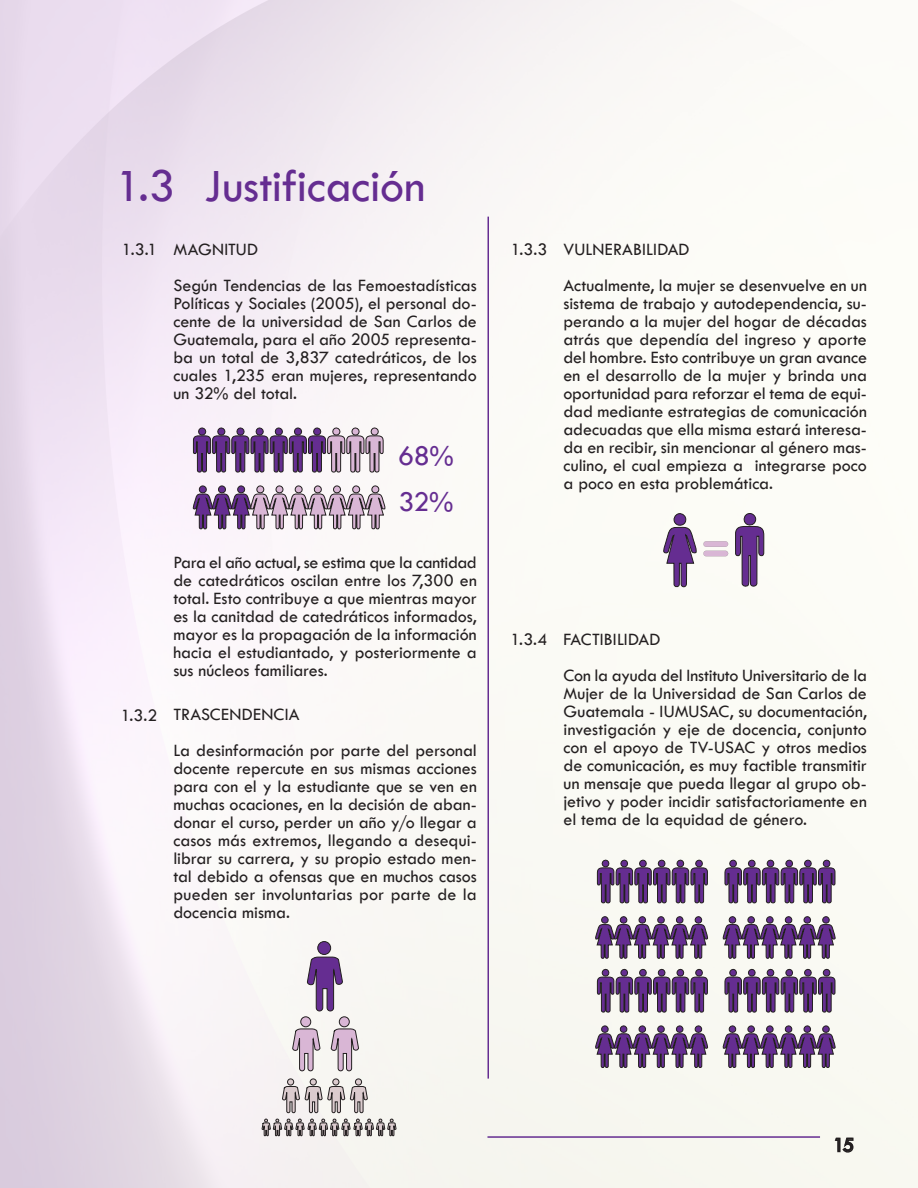
<style>
.page{position:relative;width:918px;height:1188px;background:#fff}
.page>*{position:absolute;margin:0;border:0;box-sizing:border-box;transform-origin:0 0}
.t1{font:48px "Tw Cen";letter-spacing:-.005em;color:#652d91}
.t2{font:29.1px "Tw Cen";color:#652d91}
.t3{font:21px "Tw Cen";color:#231f20}
.t4{font:18px/18px "Tw Cen";letter-spacing:-.005em;color:#231f20;text-align:justify}
</style>
<div class="page">
<img style="left:0;top:0;width:918px;height:1188px">
<svg style="left:834px;top:1137px;width:20px;height:16px"></svg>
<hr style="left:487px;top:1136px;width:333px;height:2px;background:#652d91">
<hr style="left:488px;top:217px;width:1px;height:862px;background:#652d91">
<div style="left:318px;top:942px;width:13px;height:12px;background:#652d91;border-radius:50%"></div>
<div style="left:318px;top:941px;width:13px;height:14px;border:1px solid #231f20;border-radius:50%"></div>
<svg style="left:307px;top:957px;width:36px;height:54px"></svg>
<div style="left:301px;top:1017px;width:10px;height:10px;background:#d9b6d5;border-radius:50%"></div>
<div style="left:301px;top:1017px;width:10px;height:10px;border:1px solid #231f20;border-radius:50%"></div>
<svg style="left:292px;top:1027px;width:28px;height:44px"></svg>
<div style="left:339px;top:1017px;width:10px;height:10px;background:#d9b6d5;border-radius:50%"></div>
<div style="left:339px;top:1017px;width:10px;height:10px;border:1px solid #231f20;border-radius:50%"></div>
<svg style="left:331px;top:1027px;width:28px;height:44px"></svg>
<svg style="left:282px;top:1079px;width:86px;height:34px"></svg>
<svg style="left:262px;top:1119px;width:134px;height:17px"></svg>
<svg style="left:193px;top:427px;width:190px;height:46px"></svg>
<svg style="left:193px;top:486px;width:192px;height:43px"></svg>
<svg style="left:703px;top:541px;width:25px;height:15px"></svg>
<svg style="left:735px;top:512px;width:29px;height:75px"></svg>
<svg style="left:663px;top:513px;width:34px;height:75px"></svg>
<svg style="left:725px;top:860px;width:110px;height:44px"></svg>
<svg style="left:723px;top:916px;width:113px;height:43px"></svg>
<svg style="left:725px;top:969px;width:110px;height:44px"></svg>
<svg style="left:723px;top:1026px;width:113px;height:42px"></svg>
<svg style="left:597px;top:860px;width:111px;height:44px"></svg>
<svg style="left:595px;top:916px;width:113px;height:43px"></svg>
<svg style="left:597px;top:969px;width:111px;height:44px"></svg>
<svg style="left:595px;top:1026px;width:113px;height:42px"></svg>
<h1 class="t1" style="left:115px;top:157px;width:312px">1.3 Justificación</h1>
<p class="t4" style="left:122px;top:241px;width:37px">1.3.1</p>
<p class="t4" style="left:173px;top:232px;width:305px;line-height:36px">MAGNITUD<br>Según Tendencias de las Femoestadísticas</p>
<p class="t4" style="left:173px;top:295px;width:305px">Políticas y Sociales (2005), el personal do&shy;cente de la universidad de San Carlos de Guatemala, para el año 2005 representa&shy;ba un total de 3,837 catedráticos, de los cuales 1,235 eran mujeres, representando un 32% del total.</p>
<h2 class="t2" style="left:398px;top:438px;width:57px">68%</h2>
<h2 class="t2" style="left:398px;top:484px;width:57px">32%</h2>
<p class="t4" style="left:121px;top:706px;width:38px">1.3.2</p>
<p class="t4" style="left:173px;top:554px;width:305px">Para el año actual, se estima que la cantidad de catedráticos oscilan entre los 7,300 en total. Esto contribuye a que mientras mayor es la canitdad de catedráticos informados, mayor es la propagación de la información hacia el estudiantado, y posteriormente a sus núcleos familiares.</p>
<p class="t4" style="left:173px;top:697px;width:305px;line-height:36px">TRASCENDENCIA<br>La desinformación por parte del personal</p>
<p class="t4" style="left:173px;top:760px;width:305px">docente repercute en sus mismas acciones para con el y la estudiante que se ven en muchas ocaciones, en la decisión de aban&shy;donar el curso, perder un año y/o llegar a casos más extremos, llegando a desequi&shy;librar su carrera, y su propio estado men&shy;tal debido a ofensas que en muchos casos pueden ser involuntarias por parte de la docencia misma.</p>
<p class="t4" style="left:511px;top:241px;width:38px">1.3.3</p>
<p class="t4" style="left:564px;top:232px;width:305px;line-height:36px">VULNERABILIDAD<br>Actualmente, la mujer se desenvuelve en un</p>
<p class="t4" style="left:564px;top:295px;width:305px">sistema de trabajo y autodependencia, su&shy;perando a la mujer del hogar de décadas atrás que dependía del ingreso y aporte del hombre. Esto contribuye un gran avance en el desarrollo de la mujer y brinda una oportunidad para reforzar el tema de equi&shy;dad mediante estrategias de comunicación adecuadas que ella misma estará interesa&shy;da en recibir, sin mencionar al género mas&shy;culino, el cual empieza a integrarse poco a poco en esta problemática.</p>
<p class="t4" style="left:510px;top:630px;width:39px">1.3.4</p>
<p class="t4" style="left:564px;top:621px;width:305px;line-height:36px">FACTIBILIDAD<br>Con la ayuda del Instituto Universitario de la</p>
<p class="t4" style="left:564px;top:684px;width:305px">Mujer de la Universidad de San Carlos de Guatemala - IUMUSAC, su documentación, investigación y eje de docencia, conjunto con el apoyo de TV-USAC y otros medios de comunicación, es muy factible transmitir un mensaje que pueda llegar al grupo ob&shy;jetivo y poder incidir satisfactoriamente en el tema de la equidad de género.</p>
<p class="t3" style="left:833px;top:1132px;width:23px">15</p>
</div>
